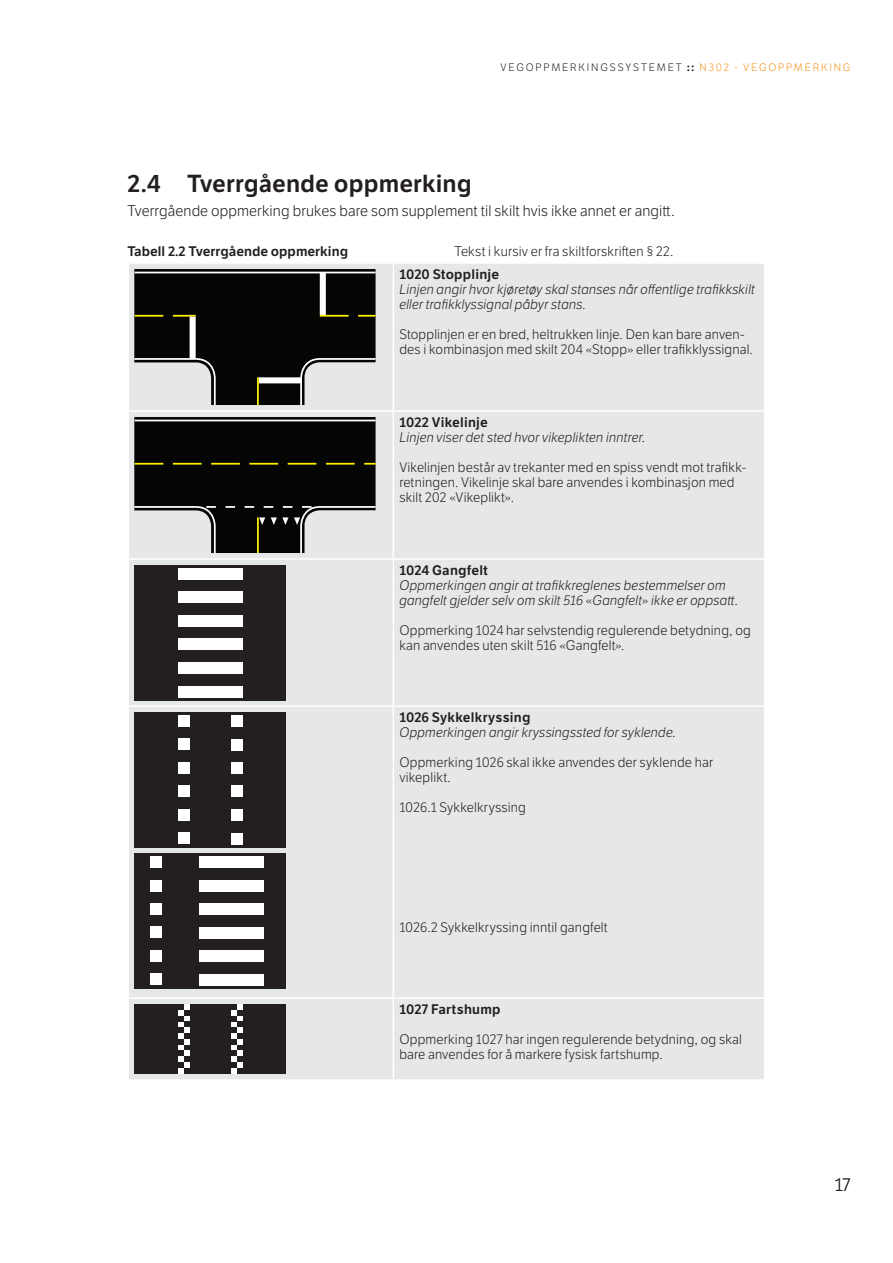
<style>
.page{position:relative;width:893px;height:1263px;background:#fff}
.page>*{position:absolute;margin:0;border:0;box-sizing:border-box;transform-origin:0 0}
.Tittel_2{font:600 24px "LFT Etica";color:#231f20}
.t1{font:18px "LFT Etica";color:#231f20}
.Brødtekst{font:300 15px "LFT Etica";letter-spacing:.01em;color:#231f20}
.Tabell{font:300 13.5px/15px "LFT Etica";letter-spacing:.015em;color:#231f20}
.Tabell-2{font:italic 300 13.5px/15px "LFT Etica";letter-spacing:.01em;color:#231f20}
.Tabell_fet{font:600 13.5px "LFT Etica";letter-spacing:.015em;color:#231f20}
.Tabell_tekst{font:300 13.5px "LFT Etica";letter-spacing:.015em;color:#231f20}
.Tabell_tekst-2{font:600 13.5px "LFT Etica";color:#231f20}
.t2{font:300 10.5px "LFT Etica";letter-spacing:.175em;color:#231f20}
.s1{font-weight:700}
.s2{color:#f7931d}
.s3{font-style:normal}
</style>
<div class="page">
<div style="left:129px;top:264px;width:635px;height:815px;background:#e6e7e9"></div>
<hr style="left:393px;top:264px;width:1px;height:146px;background:#fff">
<hr style="left:128px;top:410px;width:265px;height:2px;background:#fff">
<hr style="left:393px;top:410px;width:372px;height:2px;background:#fff">
<hr style="left:393px;top:412px;width:1px;height:146px;background:#fff">
<hr style="left:128px;top:558px;width:265px;height:2px;background:#fff">
<hr style="left:393px;top:558px;width:372px;height:2px;background:#fff">
<hr style="left:393px;top:560px;width:1px;height:145px;background:#fff">
<hr style="left:128px;top:705px;width:265px;height:2px;background:#fff">
<hr style="left:393px;top:705px;width:372px;height:2px;background:#fff">
<hr style="left:393px;top:707px;width:1px;height:290px;background:#fff">
<hr style="left:128px;top:997px;width:265px;height:2px;background:#fff">
<hr style="left:393px;top:997px;width:372px;height:2px;background:#fff">
<hr style="left:393px;top:999px;width:1px;height:80px;background:#fff">
<svg style="left:134px;top:269px;width:242px;height:136px;background:#3d3d3b"></svg>
<svg style="left:134px;top:417px;width:242px;height:136px;background:#393936"></svg>
<hr style="left:135px;top:420px;width:241px;height:1px;background:#fff">
<div style="left:134px;top:565px;width:152px;height:135px;background:#231f20"></div>
<div style="left:178px;top:662px;width:65px;height:12px;background:#fff"></div>
<div style="left:178px;top:638px;width:65px;height:12px;background:#fff"></div>
<div style="left:178px;top:615px;width:65px;height:11px;background:#fff"></div>
<div style="left:178px;top:591px;width:65px;height:12px;background:#fff"></div>
<div style="left:178px;top:568px;width:65px;height:11px;background:#fff"></div>
<div style="left:178px;top:686px;width:65px;height:11px;background:#fff"></div>
<div style="left:134px;top:712px;width:152px;height:135px;background:#231f20"></div>
<div style="left:178px;top:809px;width:12px;height:11px;background:#fff"></div>
<div style="left:178px;top:785px;width:12px;height:12px;background:#fff"></div>
<div style="left:178px;top:762px;width:12px;height:11px;background:#fff"></div>
<div style="left:178px;top:738px;width:12px;height:12px;background:#fff"></div>
<div style="left:178px;top:715px;width:12px;height:12px;background:#fff"></div>
<div style="left:231px;top:809px;width:12px;height:12px;background:#fff"></div>
<div style="left:231px;top:785px;width:12px;height:12px;background:#fff"></div>
<div style="left:178px;top:832px;width:12px;height:12px;background:#fff"></div>
<div style="left:231px;top:833px;width:12px;height:11px;background:#fff"></div>
<div style="left:231px;top:762px;width:12px;height:12px;background:#fff"></div>
<div style="left:231px;top:739px;width:12px;height:11px;background:#fff"></div>
<div style="left:231px;top:715px;width:12px;height:12px;background:#fff"></div>
<div style="left:134px;top:853px;width:152px;height:135px;background:#231f20"></div>
<div style="left:199px;top:950px;width:65px;height:12px;background:#fff"></div>
<div style="left:199px;top:927px;width:65px;height:11px;background:#fff"></div>
<div style="left:199px;top:903px;width:65px;height:12px;background:#fff"></div>
<div style="left:199px;top:880px;width:65px;height:11px;background:#fff"></div>
<div style="left:199px;top:856px;width:65px;height:12px;background:#fff"></div>
<div style="left:199px;top:974px;width:65px;height:12px;background:#fff"></div>
<div style="left:150px;top:950px;width:11px;height:12px;background:#fff"></div>
<div style="left:150px;top:926px;width:11px;height:12px;background:#fff"></div>
<div style="left:150px;top:903px;width:11px;height:12px;background:#fff"></div>
<div style="left:150px;top:880px;width:11px;height:11px;background:#fff"></div>
<div style="left:150px;top:856px;width:11px;height:12px;background:#fff"></div>
<div style="left:150px;top:973px;width:11px;height:12px;background:#fff"></div>
<div style="left:134px;top:1004px;width:152px;height:70px;background:#231f20"></div>
<svg style="left:178px;top:1004px;width:12px;height:70px"></svg>
<svg style="left:231px;top:1004px;width:12px;height:70px"></svg>
<p class="t2" style="left:501px;top:62px;width:351px">VEGOPPMERKINGSSYSTEMET <span class="s1">::</span> <span class="s2">N302 - VEGOPPMERKING</span></p>
<h2 class="Tittel_2" style="left:128px;top:169px;width:346px">2.4 Tverrgående oppmerking</h2>
<p class="Brødtekst" style="left:128px;top:202px;width:549px">Tverrgående oppmerking brukes bare som supplement til skilt hvis ikke annet er angitt.</p>
<p class="Tabell_tekst-2" style="left:128px;top:243px;width:222px">Tabell 2.2 Tverrgående oppmerking</p>
<p class="Tabell_tekst" style="left:454px;top:244px;width:221px">Tekst i kursiv er fra skiltforskriften § 22.</p>
<h2 class="Tabell_fet" style="left:399px;top:266px;width:101px">1020 Stopplinje</h2>
<p class="Tabell-2" style="left:399px;top:282px;width:357px">Linjen angir hvor kjøretøy skal stanses når offentlige trafikkskilt eller trafikklyssignal påbyr stans.</p>
<p class="Tabell" style="left:399px;top:327px;width:355px">Stopplinjen er en bred, heltrukken linje. Den kan bare anven&shy;des i kombinasjon med skilt 204 «Stopp» eller trafikklyssignal.</p>
<h2 class="Tabell_fet" style="left:399px;top:414px;width:90px">1022 Vikelinje</h2>
<p class="Tabell-2" style="left:399px;top:430px;width:248px">Linjen viser det sted hvor vikeplikten inntrer.</p>
<p class="Tabell" style="left:399px;top:460px;width:349px">Vikelinjen består av trekanter med en spiss vendt mot trafikk&shy;retningen. Vikelinje skal bare anvendes i kombinasjon med skilt 202 «Vikeplikt».</p>
<h2 class="Tabell_fet" style="left:399px;top:562px;width:90px">1024 Gangfelt</h2>
<p class="Tabell-2" style="left:399px;top:578px;width:340px">Oppmerkingen angir at trafikkreglenes bestemmelser om gangfelt gjelder selv om skilt 516 <span class="s3">«</span>Gangfelt<span class="s3">»</span> ikke er oppsatt.</p>
<p class="Tabell" style="left:399px;top:623px;width:353px">Oppmerking 1024 har selvstendig regulerende betydning, og kan anvendes uten skilt 516 «Gangfelt».</p>
<h2 class="Tabell_fet" style="left:399px;top:709px;width:133px">1026 Sykkelkryssing</h2>
<p class="Tabell-2" style="left:399px;top:725px;width:278px">Oppmerkingen angir kryssingssted for syklende.</p>
<p class="Tabell" style="left:399px;top:755px;width:315px">Oppmerking 1026 skal ikke anvendes der syklende har</p>
<p class="Tabell" style="left:399px;top:770px;width:53px">vikeplikt.</p>
<p class="Tabell" style="left:399px;top:800px;width:128px">1026.1 Sykkelkryssing</p>
<p class="Tabell" style="left:399px;top:920px;width:210px">1026.2 Sykkelkryssing inntil gangfelt</p>
<h2 class="Tabell_fet" style="left:399px;top:1001px;width:103px">1027 Fartshump</h2>
<p class="Tabell" style="left:399px;top:1032px;width:344px">Oppmerking 1027 har ingen regulerende betydning, og skal bare anvendes for å markere fysisk fartshump.</p>
<h2 class="t1" style="left:835px;top:1174px;width:17px">17</h2>
</div>
